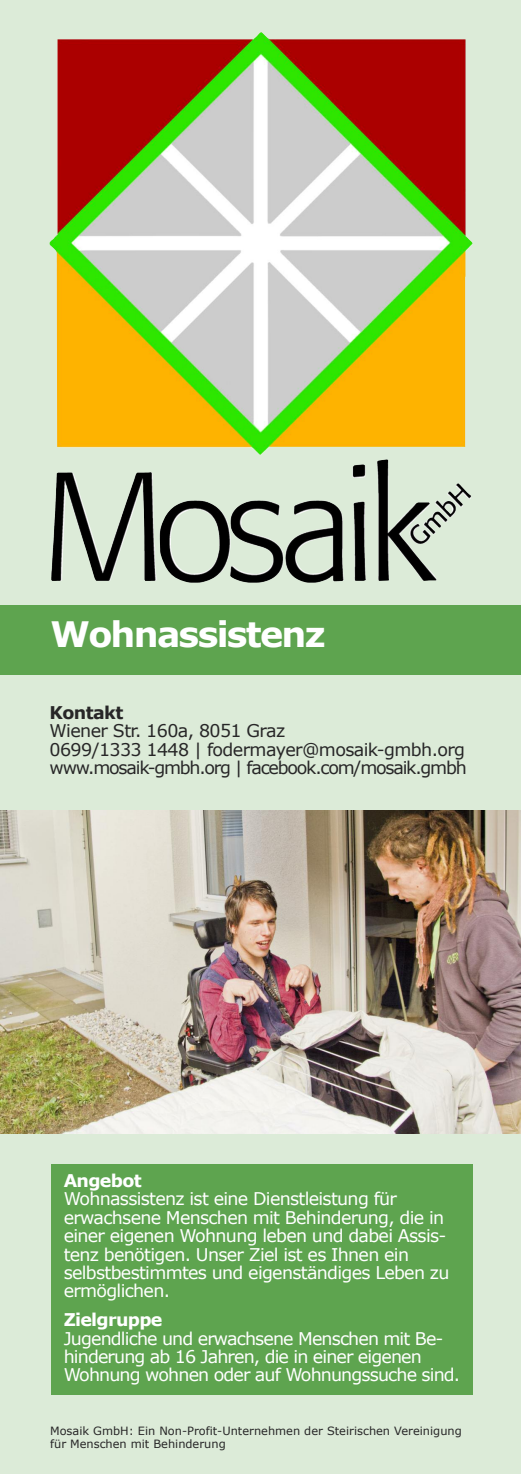
<style>
.page{position:relative;width:521px;height:1474px;background:#fff}
.page>*{position:absolute;margin:0;border:0;box-sizing:border-box;transform-origin:0 0}
.t1{font:700 35px "Verdana";letter-spacing:-.05em;color:#fff}
.t2{font:17.5px/18.4px "Verdana";letter-spacing:-.04em;color:#fff}
.t3{font:17.5px/18.4px "Verdana";letter-spacing:-.035em;color:#272627}
.t4{font:700 17.5px "Verdana";letter-spacing:-.04em;color:#fff}
.t5{font:700 17.5px "Verdana";letter-spacing:-.035em;color:#272627}
.t6{font:11.38px/13.7px "Verdana";color:#272627}
</style>
<div class="page">
<div style="left:0;top:0;width:521px;height:1473px;background:#dcebd8"></div>
<img style="left:50px;top:32px;width:423px;height:423px">
<img style="left:51px;top:459px;width:420px;height:123px">
<img style="left:0;top:810px;width:521px;height:323px">
<div style="left:0;top:605px;width:521px;height:70px;background:#5ea44f"></div>
<div style="left:51px;top:1164px;width:421px;height:230px;background:#5ea44f"></div>
<div style="left:64px;top:1173px;width:397px;height:222px;background:#5ea44f"></div>
<h1 class="t1" style="left:51px;top:612px;width:277px">Wohnassistenz</h1>
<p class="t5" style="left:50px;top:701px;width:75px">Kontakt</p>
<p class="t3" style="left:50px;top:721px;width:419px">Wiener Str. 160a, 8051 Graz<br>0699/1333 1448 | fodermayer@mosaik-gmbh.org www.mosaik-gmbh.org | facebook.com/mosaik.gmbh</p>
<p class="t4" style="left:64px;top:1169px;width:79px">Angebot</p>
<p class="t2" style="left:64px;top:1189px;width:387px">Wohnassistenz ist eine Dienstleistung für erwachsene Menschen mit Behinderung, die in einer eigenen Wohnung leben und dabei Assis&shy;tenz benötigen. Unser Ziel ist es Ihnen ein selbstbestimmtes und eigenständiges Leben zu ermöglichen.</p>
<p class="t4" style="left:64px;top:1308px;width:100px">Zielgruppe</p>
<p class="t2" style="left:64px;top:1328px;width:398px">Jugendliche und erwachsene Menschen mit Be&shy;hinderung ab 16 Jahren, die in einer eigenen<br>Wohnung wohnen oder auf Wohnungssuche sind.</p>
<p class="t6" style="left:50px;top:1423px;width:413px">Mosaik GmbH: Ein Non-Profit-Unternehmen der Steirischen Vereinigung für Menschen mit Behinderung</p>
</div>
